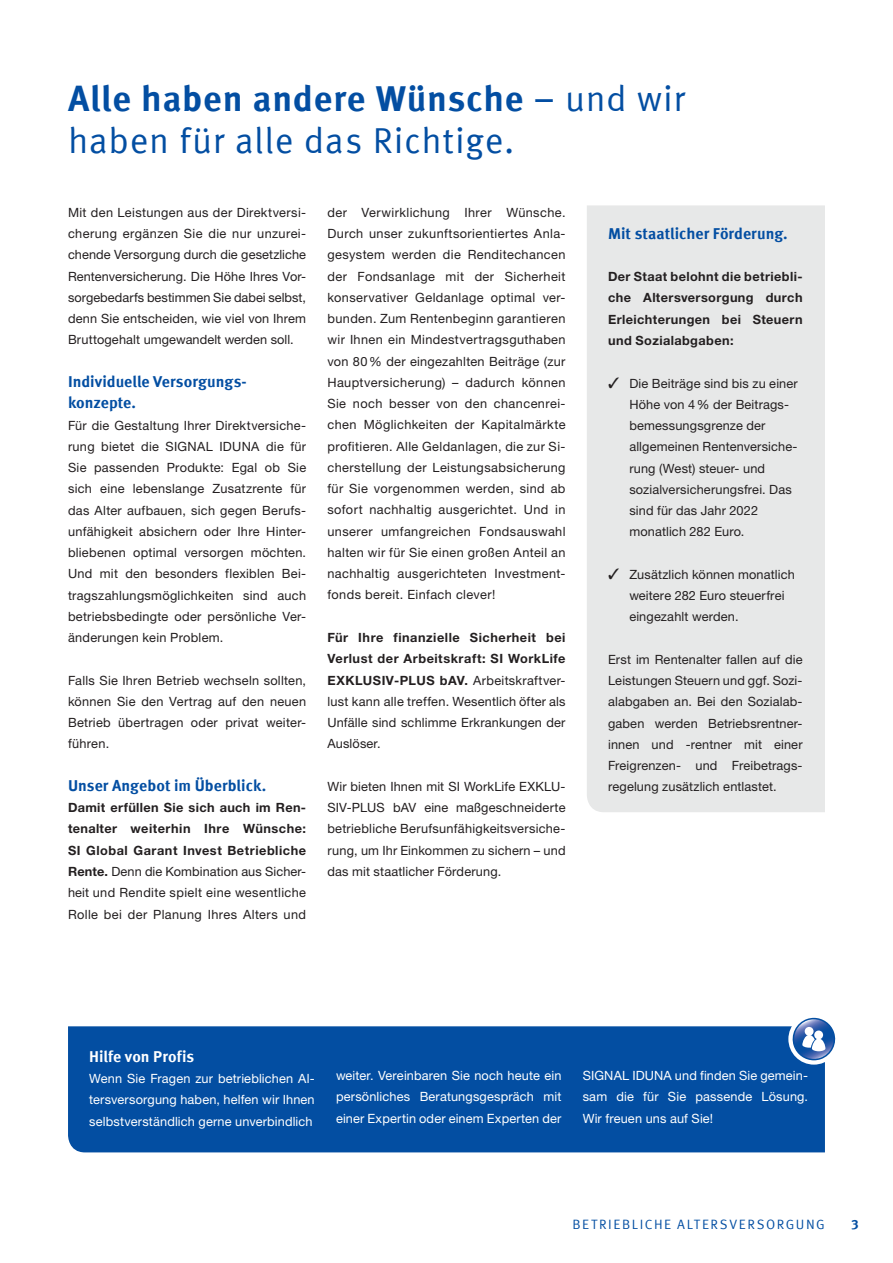
<style>
.page{position:relative;width:893px;height:1263px;background:#fff}
.page>*{position:absolute;margin:0;border:0;box-sizing:border-box;transform-origin:0 0}
.t1{font:700 36px "Meta Offc Pro";letter-spacing:.02em;color:#034ea2}
.t2{font:36px "Meta Offc Pro Norm";letter-spacing:.015em;color:#034ea2}
.t3{font:700 15.75px/21.3px "Meta Offc Pro";color:#034ea2}
.t4{font:700 15.75px "Meta Offc Pro";color:#fff}
.t5{font:13.5px "Meta Offc Pro Norm";letter-spacing:.115em;color:#034ea2}
.t6{font:700 13.5px "Meta Offc Pro";color:#034ea2}
.t7{font:12.75px/21.3px "Helvetica Neue LTW1 G";letter-spacing:.01em;color:#231f20;text-align:justify}
.t8{font:700 12.75px/21.3px "Helvetica Neue LTW1 G";letter-spacing:.035em;color:#231f20;text-align:justify}
.t9{font:12.75px/21.3px "Helvetica Neue LTW1 G";letter-spacing:.01em;color:#fff;text-align:justify}
.s1{font-family:"Meta Offc Pro Norm";font-weight:400}
.s2{font-weight:400}
.s3{font-weight:700}
</style>
<div class="page">
<div style="left:68px;top:1026px;width:757px;height:126px;background:#034ea2"></div>
<div style="left:788px;top:1013px;width:51px;height:51px;background:#fff;border-radius:50%"></div>
<svg style="left:790px;top:1018px;width:46px;height:42px"></svg>
<div style="left:587px;top:205px;width:238px;height:607px;background:#e7e8e8"></div>
<h1 class="t1" style="left:68px;top:70px;width:619px">Alle haben andere Wünsche – <span class="s1">und wir</span></h1>
<h1 class="t2" style="left:68px;top:113px;width:448px">haben für alle das Richtige.</h1>
<p class="t7" style="left:68px;top:202px;width:240px">Mit den Leistungen aus der Direktversi&shy;cherung ergänzen Sie die nur unzurei&shy;chende Versorgung durch die gesetzliche Rentenversicherung. Die Höhe Ihres Vor&shy;sorgebedarfs bestimmen Sie dabei selbst, denn Sie entscheiden, wie viel von Ihrem Bruttogehalt umgewandelt werden soll.</p>
<p class="t3" style="left:68px;top:370px;width:180px">Individuelle Versorgungs&shy;konzepte.</p>
<p class="t7" style="left:68px;top:414px;width:240px">Für die Gestaltung Ihrer Direktversiche&shy;rung bietet die SIGNAL IDUNA die für Sie passenden Produkte: Egal ob Sie sich eine lebenslange Zusatzrente für das Alter aufbauen, sich gegen Berufs&shy;unfähigkeit absichern oder Ihre Hinter&shy;bliebenen optimal versorgen möchten.<br>Und mit den besonders flexiblen Bei&shy;tragszahlungsmöglichkeiten sind auch betriebsbedingte oder persönliche Ver&shy;änderungen kein Problem.</p>
<p class="t7" style="left:68px;top:669px;width:240px">Falls Sie Ihren Betrieb wechseln sollten, können Sie den Vertrag auf den neuen Betrieb übertragen oder privat weiter&shy;führen.</p>
<p class="t3" style="left:68px;top:774px;width:200px">Unser Angebot im Überblick.</p>
<p class="t8" style="left:68px;top:797px;width:240px">Damit erfüllen Sie sich auch im Ren&shy;tenalter weiterhin Ihre Wünsche:<br>SI Global Garant Invest Betriebliche Rente. <span class="s2">Denn die Kombination aus Sicher&shy;heit und Rendite spielt eine wesentliche Rolle bei der Planung Ihres Alters und</span></p>
<p class="t7" style="left:327px;top:202px;width:240px">der Verwirklichung Ihrer Wünsche.<br>Durch unser zukunftsorientiertes Anla&shy;gesystem werden die Renditechancen der Fondsanlage mit der Sicherheit konservativer Geldanlage optimal ver&shy;bunden. Zum Rentenbeginn garantieren wir Ihnen ein Mindestvertragsguthaben von 80% der eingezahlten Beiträge (zur Hauptversicherung) – dadurch können Sie noch besser von den chancenrei&shy;chen Möglichkeiten der Kapitalmärkte profitieren. Alle Geldanlagen, die zur Si&shy;cherstellung der Leistungsabsicherung für Sie vorgenommen werden, sind ab sofort nachhaltig ausgerichtet. Und in unserer umfangreichen Fondsauswahl halten wir für Sie einen großen Anteil an nachhaltig ausgerichteten Investment&shy;fonds bereit. Einfach clever!</p>
<p class="t7" style="left:327px;top:627px;width:240px"><span class="s3">Für Ihre finanzielle Sicherheit bei Verlust der Arbeitskraft: SI WorkLife EXKLUSIV-PLUS bAV.</span> Arbeitskraftver&shy;lust kann alle treffen. Wesentlich öfter als Unfälle sind schlimme Erkrankungen der Auslöser.</p>
<p class="t7" style="left:327px;top:775px;width:240px">Wir bieten Ihnen mit SI WorkLife EXKLU-SIV-PLUS bAV eine maßgeschneiderte betriebliche Berufsunfähigkeitsversiche&shy;rung, um Ihr Einkommen zu sichern – und das mit staatlicher Förderung.</p>
<p class="t3" style="left:608px;top:222px;width:181px">Mit staatlicher Förderung.</p>
<p class="t8" style="left:608px;top:266px;width:196px">Der Staat belohnt die betriebli&shy;che Altersversorgung durch Erleichterungen bei Steuern und Sozialabgaben:</p>
<p class="t7" style="left:629px;top:372px;width:170px;text-align:left;text-indent:-21px">✓ Die Beiträge sind bis zu einer<br>Höhe von 4% der Beitrags&shy;bemessungsgrenze der allgemeinen Rentenversiche&shy;rung (West) steuer- und sozialversicherungsfrei. Das sind für das Jahr 2022 monatlich 282 Euro.</p>
<p class="t7" style="left:629px;top:564px;width:167px;text-align:left;text-indent:-21px">✓ Zusätzlich können monatlich weitere 282 Euro steuerfrei eingezahlt werden.</p>
<p class="t7" style="left:608px;top:649px;width:196px">Erst im Rentenalter fallen auf die Leistungen Steuern und ggf. Sozi&shy;alabgaben an. Bei den Sozialab&shy;gaben werden Betriebsrentner&shy;innen und -rentner mit einer Freigrenzen- und Freibetrags&shy;regelung zusätzlich entlastet.</p>
<p class="t4" style="left:89px;top:1044px;width:107px">Hilfe von Profis</p>
<p class="t9" style="left:89px;top:1068px;width:227px">Wenn Sie Fragen zur betrieblichen Al&shy;tersversorgung haben, helfen wir Ihnen selbstverständlich gerne unverbindlich</p>
<p class="t9" style="left:336px;top:1065px;width:227px">weiter. Vereinbaren Sie noch heute ein persönliches Beratungsgespräch mit einer Expertin oder einem Experten der</p>
<p class="t9" style="left:583px;top:1065px;width:227px">SIGNAL IDUNA und finden Sie gemein&shy;sam die für Sie passende Lösung.<br>Wir freuen uns auf Sie!</p>
<p class="t5" style="left:572px;top:1214px;width:254px">BETRIEBLICHE ALTERSVERSORGUNG</p>
<p class="t6" style="left:851px;top:1214px;width:9px">3</p>
</div>
